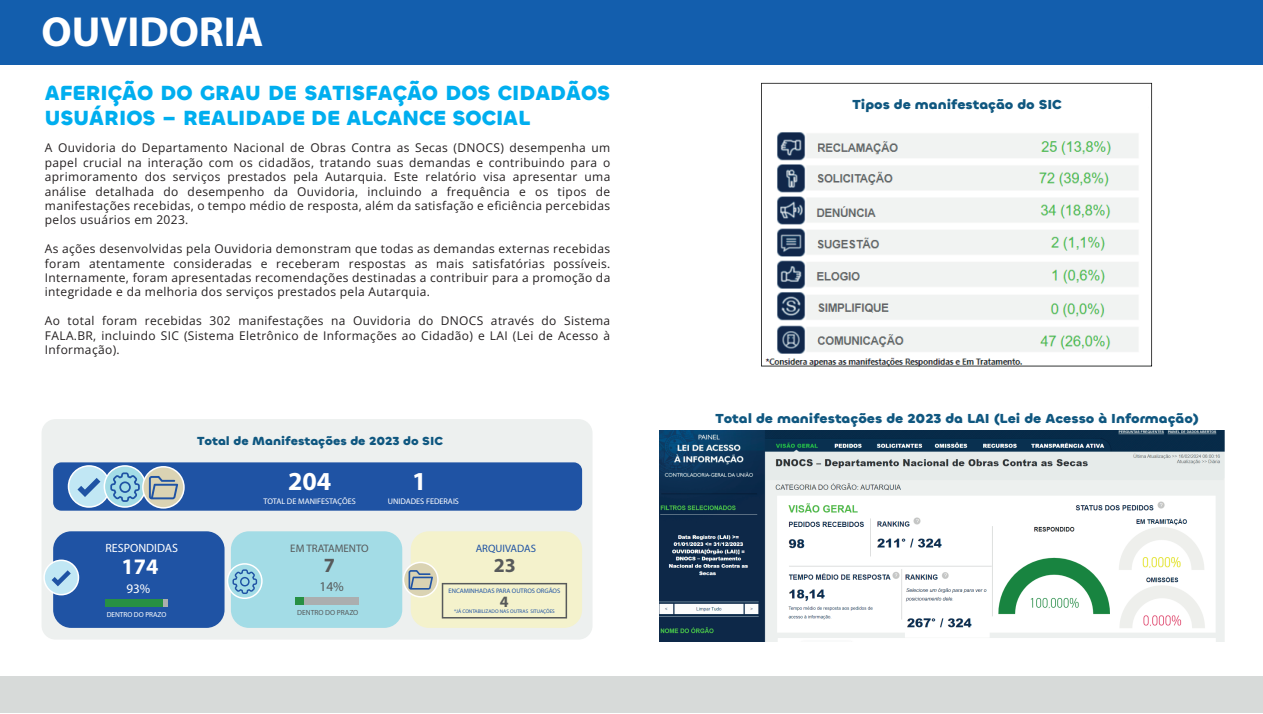
<style>
.page{position:relative;width:1263px;height:714px;background:#fff}
.page>*{position:absolute;margin:0;border:0;box-sizing:border-box;transform-origin:0 0}
.t1{font:700 42.15px "Myriad Pro";color:#fff}
.t2{font:700 25.95px "Myriad Pro";color:#fff}
.t3{font:700 22.2px "Myriad Pro";color:#fff}
.t4{font:700 21px/25.2px "Chillax";color:#00aeef}
.t5{font:700 20.25px "Myriad Pro";color:#575a5b}
.t6{font:700 19.95px "Myriad Pro";color:#575a5b}
.t7{font:700 15.9px "Myriad Pro";color:#575a5b}
.t8{font:13.5px "Myriad Pro";color:#575a5b}
.t9{font:700 13.35px "Chillax";color:#0f5780;scale:1.05 1}
.t10{font:13.2px "Myriad Pro";color:#fff}
.t11{font:12px/14.4px "Open Sans";letter-spacing:.03em;color:#231f20;text-align:justify}
.t12{font:700 12px "Chillax";color:#0f5780;scale:1.05 1}
.t13{font:12px "Myriad Pro";color:#fff}
.t14{font:10.95px "Myriad Pro";color:#575a5b}
.t15{font:10.8px "Myriad Pro";color:#1f53a4}
.t16{font:8.25px "Myriad Pro";color:#fff}
.t17{font:7.5px "Myriad Pro";color:#575a5b}
.t18{font:7.2px "Myriad Pro";color:#fff}
.t19{font:6.6px "Myriad Pro";color:#1f53a4}
.t20{font:5.25px "Myriad Pro";color:#1f53a4}
</style>
<div class="page">
<div style="left:42px;top:419px;width:550px;height:220px;background:#edf0ef;border-radius:14px"></div>
<div style="left:53px;top:462px;width:529px;height:49px;background:#1f53a4;border-radius:8px"></div>
<div style="left:411px;top:531px;width:171px;height:97px;background:#f4f2cc;border-radius:18px"></div>
<div style="left:231px;top:531px;width:171px;height:97px;background:#a3dce6;border-radius:18px"></div>
<div style="left:53px;top:531px;width:172px;height:97px;background:#1f53a4;border-radius:18px"></div>
<div style="left:106px;top:599px;width:62px;height:8px;background:#abaeaf"></div>
<div style="left:106px;top:599px;width:57px;height:8px;background:#279043"></div>
<div style="left:295px;top:597px;width:64px;height:8px;background:#abaeaf"></div>
<div style="left:295px;top:597px;width:9px;height:8px;background:#279043"></div>
<svg style="left:43px;top:559px;width:36px;height:36px"></svg>
<svg style="left:403px;top:562px;width:164px;height:56px"></svg>
<svg style="left:227px;top:563px;width:36px;height:36px"></svg>
<svg style="left:68px;top:465px;width:117px;height:44px"></svg>
<img style="left:659px;top:430px;width:565px;height:211px">
<svg style="left:761px;top:83px;width:391px;height:283px;fill:#f1f3f2"></svg>
<div style="left:0;top:0;width:1263px;height:64px;background:#135ead"></div>
<div style="left:0;top:676px;width:1263px;height:36px;background:#d7dad9"></div>
<h1 class="t1" style="left:42px;top:4px;width:224px">OUVIDORIA</h1>
<h3 class="t4" style="left:45px;top:81px;width:567px">AFERIÇÃO DO GRAU DE SATISFAÇÃO DOS CIDADÃOS<br>USUÁRIOS – REALIDADE DE ALCANCE SOCIAL</h3>
<p class="t11" style="left:45px;top:140px;width:567px">A Ouvidoria do Departamento Nacional de Obras Contra as Secas (DNOCS) desempenha um papel crucial na interação com os cidadãos, tratando suas demandas e contribuindo para o aprimoramento dos serviços prestados pela Autarquia. Este relatório visa apresentar uma análise detalhada do desempenho da Ouvidoria, incluindo a frequência e os tipos de manifestações recebidas, o tempo médio de resposta, além da satisfação e eficiência percebidas pelos usuários em 2023.</p>
<p class="t11" style="left:45px;top:241px;width:567px">As ações desenvolvidas pela Ouvidoria demonstram que todas as demandas externas recebidas foram atentamente consideradas e receberam respostas as mais satisfatórias possíveis.<br>Internamente, foram apresentadas recomendações destinadas a contribuir para a promoção da integridade e da melhoria dos serviços prestados pela Autarquia.</p>
<p class="t11" style="left:45px;top:313px;width:567px">Ao total foram recebidas 302 manifestações na Ouvidoria do DNOCS através do Sistema FALA.BR, incluindo SIC (Sistema Eletrônico de Informações ao Cidadão) e LAI (Lei de Acesso à Informação).</p>
<p class="t12" style="left:197px;top:434px;width:236px">Total de Manifestações de 2023 do SIC</p>
<h2 class="t2" style="left:288px;top:464px;width:45px">204</h2>
<h2 class="t2" style="left:412px;top:464px;width:16px">1</h2>
<p class="t16" style="left:264px;top:496px;width:94px">TOTAL DE MANIFESTAÇÕES</p>
<p class="t16" style="left:388px;top:496px;width:73px">UNIDADES FEDERAIS</p>
<p class="t13" style="left:105px;top:541px;width:74px">RESPONDIDAS</p>
<h3 class="t3" style="left:121px;top:552px;width:38px">174</h3>
<p class="t10" style="left:126px;top:581px;width:25px">93%</p>
<p class="t18" style="left:107px;top:610px;width:61px">DENTRO DO PRAZO</p>
<p class="t14" style="left:290px;top:541px;width:80px">EM TRATAMENTO</p>
<p class="t15" style="left:476px;top:542px;width:62px">ARQUIVADAS</p>
<p class="t19" style="left:448px;top:586px;width:113px">ENCAMINHADAS PARA OUTROS ORGÃOS</p>
<p class="t20" style="left:454px;top:608px;width:102px">*JÁ CONTABILIZADO NAS OUTRAS SITUAÇÕES</p>
<h3 class="t5" style="left:324px;top:552px;width:13px">7</h3>
<h3 class="t6" style="left:494px;top:552px;width:24px">23</h3>
<p class="t8" style="left:319px;top:578px;width:26px">14%</p>
<h3 class="t7" style="left:500px;top:591px;width:10px">4</h3>
<p class="t17" style="left:297px;top:608px;width:63px">DENTRO DO PRAZO</p>
<p class="t9" style="left:852px;top:96px;width:201px">Tipos de manifestação do SIC</p>
<p class="t9" style="left:715px;top:410px;width:462px">Total de manifestações de 2023 da LAI (Lei de Acesso à Informação)</p>
</div>
